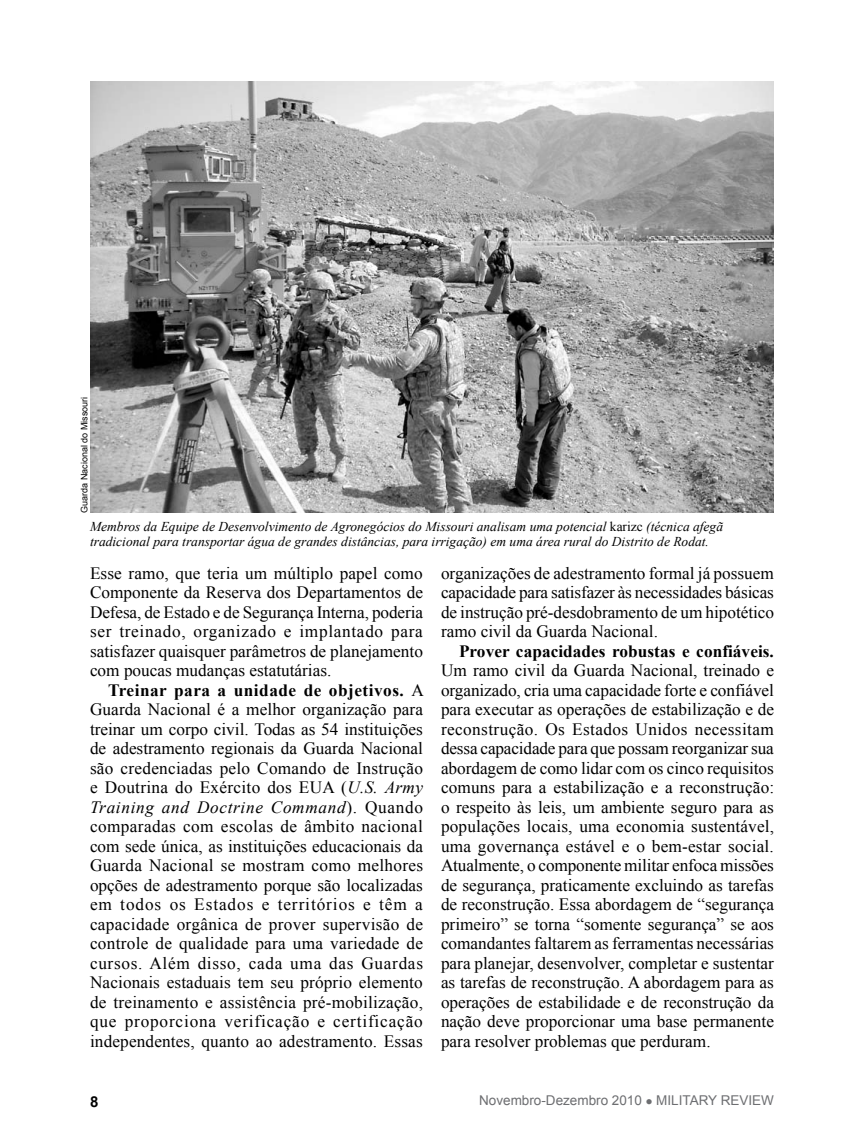
<style>
.page{position:relative;width:864px;height:1134px;background:#fff}
.page>*{position:absolute;margin:0;border:0;box-sizing:border-box;transform-origin:0 0}
.fob{font:17.25px/19.5px "Times New Roman";color:#000;text-align:justify}
.t1{font:700 15px "Arial";color:#000}
.cutline{font:italic 13.5px/14.2px "Times New Roman";color:#000}
.t2{font:13.5px "Arial";color:#6d6e71}
.photocredit{font:9px "Arial";color:#000}
.s1{font-style:normal}
.s2{font-weight:700}
.s3{font-style:italic}
</style>
<div class="page">
<img style="left:90px;top:81px;width:684px;height:432px">
<p class="photocredit" style="left:78px;top:513px;width:118px;rotate:-90deg">Guarda Nacional do Missouri</p>
<p class="cutline" style="left:90px;top:519px;width:635px">Membros da Equipe de Desenvolvimento de Agronegócios do Missouri analisam uma potencial <span class="s1">karizc</span> (técnica afegã tradicional para transportar água de grandes distâncias, para irrigação) em uma área rural do Distrito de Rodat.</p>
<p class="fob" style="left:90px;top:563px;width:335px">Esse ramo, que teria um múltiplo papel como Componente da Reserva dos Departamentos de Defesa, de Estado e de Segurança Interna, poderia ser treinado, organizado e implantado para satisfazer quaisquer parâmetros de planejamento com poucas mudanças estatutárias.</p>
<p class="fob" style="left:90px;top:680px;width:335px;text-indent:18px"><span class="s2">Treinar para a unidade de objetivos.</span> A Guarda Nacional é a melhor organização para treinar um corpo civil. Todas as 54 instituições de adestramento regionais da Guarda Nacional são credenciadas pelo Comando de Instrução e Doutrina do Exército dos EUA (<span class="s3">U.S. Army Training and Doctrine Command</span>). Quando comparadas com escolas de âmbito nacional com sede única, as instituições educacionais da Guarda Nacional se mostram como melhores opções de adestramento porque são localizadas em todos os Estados e territórios e têm a capacidade orgânica de prover supervisão de controle de qualidade para uma variedade de cursos. Além disso, cada uma das Guardas Nacionais estaduais tem seu próprio elemento de treinamento e assistência pré-mobilização, que proporciona verificação e certificação independentes, quanto ao adestramento. Essas</p>
<p class="fob" style="left:441px;top:563px;width:335px">organizações de adestramento formal já possuem capacidade para satisfazer às necessidades básicas de instrução pré-desdobramento de um hipotético ramo civil da Guarda Nacional.</p>
<p class="fob" style="left:441px;top:641px;width:335px;text-indent:18px"><span class="s2">Prover capacidades robustas e confiáveis.<br></span>Um ramo civil da Guarda Nacional, treinado e organizado, cria uma capacidade forte e confiável para executar as operações de estabilização e de reconstrução. Os Estados Unidos necessitam dessa capacidade para que possam reorganizar sua abordagem de como lidar com os cinco requisitos comuns para a estabilização e a reconstrução: o respeito às leis, um ambiente seguro para as populações locais, uma economia sustentável, uma governança estável e o bem-estar social.<br>Atualmente, o componente militar enfoca missões de segurança, praticamente excluindo as tarefas de reconstrução. Essa abordagem de “segurança primeiro” se torna “somente segurança” se aos comandantes faltarem as ferramentas necessárias para planejar, desenvolver, completar e sustentar as tarefas de reconstrução. A abordagem para as operações de estabilidade e de reconstrução da nação deve proporcionar uma base permanente para resolver problemas que perduram.</p>
<p class="t1" style="left:90px;top:1092px;width:10px">8</p>
<p class="t2" style="left:479px;top:1092px;width:296px">Novembro-Dezembro 2010 ● MILITARY REVIEW</p>
</div>
